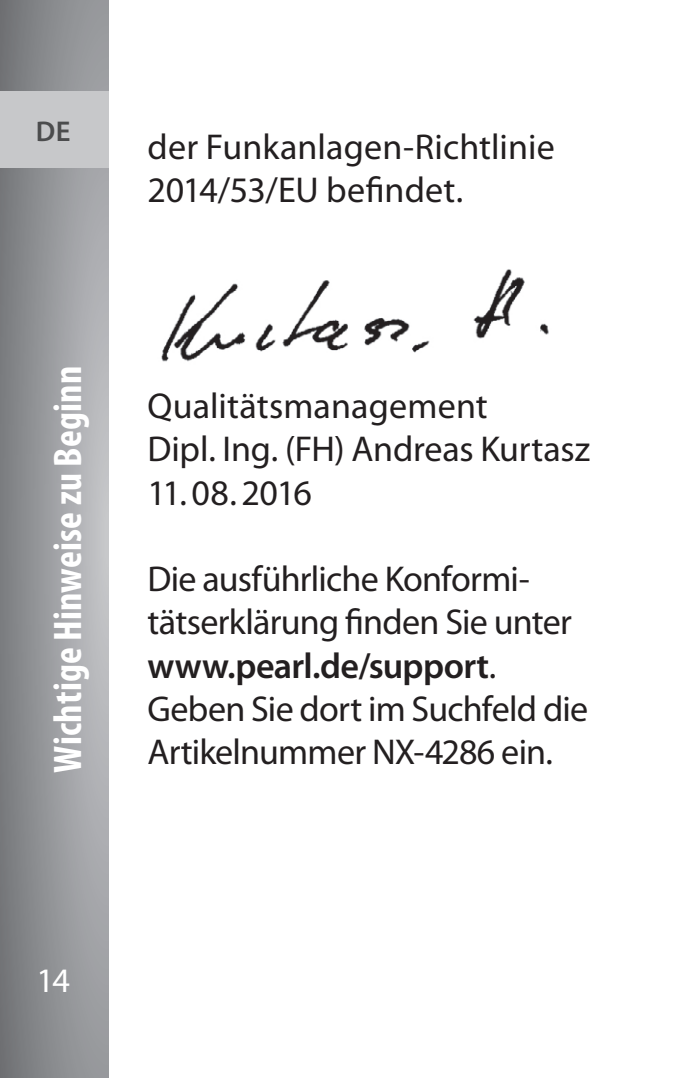
<style>
.page{position:relative;width:681px;height:1078px;background:#fff}
.page>*{position:absolute;margin:0;border:0;box-sizing:border-box;transform-origin:0 0}
.t1{font:700 condensed 40px "Myriad Pro";letter-spacing:.005em;color:#fff}
.t2{font:36px/43.2px "Myriad Pro";letter-spacing:-.015em;color:#231f20}
.t3{font:34.4px "Myriad Pro";color:#fff}
.t4{font:600 28.8px "Myriad Pro";color:#4b4c4d}
.s1{font-weight:600}
</style>
<div class="page">
<svg style="left:0;top:0;width:108px;height:1077px;background:#8f9194"></svg>
<div style="left:0;top:91px;width:108px;height:76px;background:#c7c8ca"></div>
<img style="left:161px;top:269px;width:388px;height:93px">
<p class="t4" style="left:36px;top:113px;width:36px">DE</p>
<p class="t2" style="left:147px;top:125px;width:408px">der Funkanlagen-Richtlinie<br>2014/53/EU befindet.</p>
<p class="t1" style="left:43px;top:772px;width:408px;rotate:-90deg">Wichtige Hinweise zu Beginn</p>
<p class="t2" style="left:147px;top:384px;width:444px">Qualitätsmanagement<br>Dipl. Ing. (FH) Andreas Kurtasz<br>11.08.2016</p>
<p class="t2" style="left:147px;top:557px;width:442px">Die ausführliche Konformi&shy;tätserklärung finden Sie unter <span class="s1">www.pearl.de/support</span>.<br>Geben Sie dort im Suchfeld die<br>Artikelnummer NX-4286 ein.</p>
<p class="t3" style="left:36px;top:959px;width:35px">14</p>
</div>
